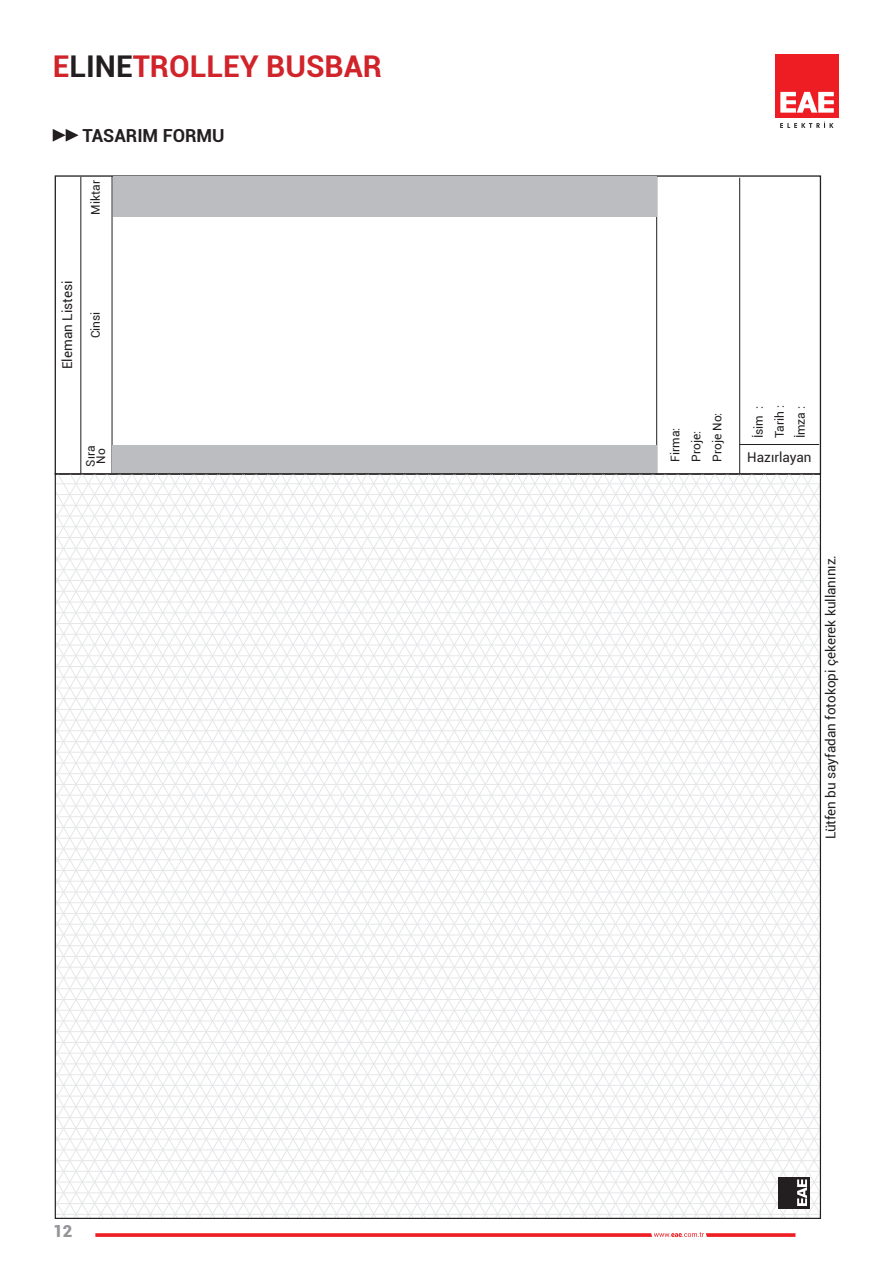
<style>
.page{position:relative;width:893px;height:1263px;background:#fff}
.page>*{position:absolute;margin:0;border:0;box-sizing:border-box;transform-origin:0 0}
.t1{font:700 30px "Roboto";color:#d1232a}
.t2{font:700 18px "Roboto";color:#231f20}
.t3{font:900 16.5px "Roboto";color:#939598}
.t4{font:13.5px "Roboto";color:#231f20}
.t5{font:12px/21px "Roboto";color:#231f20}
.s1{color:#231f20}
</style>
<div class="page">
<hr style="left:81px;top:177px;width:1px;height:297px;background:#231f20">
<hr style="left:112px;top:176px;width:1px;height:297px;background:#231f20">
<hr style="left:739px;top:178px;width:1px;height:297px;background:#231f20">
<hr style="left:739px;top:444px;width:80px;height:1px;background:#231f20">
<hr style="left:656px;top:176px;width:1px;height:297px;background:#231f20">
<div style="left:112px;top:445px;width:545px;height:27px;background:#bcbdc0"></div>
<div style="left:113px;top:176px;width:543px;height:40px;background:#bcbdc0"></div>
<svg style="left:516px;top:475px;width:153px;height:524px"></svg>
<svg style="left:529px;top:475px;width:140px;height:503px"></svg>
<svg style="left:541px;top:475px;width:278px;height:481px"></svg>
<svg style="left:554px;top:475px;width:265px;height:460px"></svg>
<svg style="left:566px;top:475px;width:253px;height:438px"></svg>
<svg style="left:578px;top:475px;width:241px;height:417px"></svg>
<svg style="left:591px;top:475px;width:228px;height:395px"></svg>
<svg style="left:603px;top:475px;width:216px;height:374px"></svg>
<svg style="left:616px;top:475px;width:203px;height:352px"></svg>
<svg style="left:628px;top:475px;width:191px;height:331px"></svg>
<svg style="left:640px;top:475px;width:179px;height:309px"></svg>
<svg style="left:653px;top:742px;width:166px;height:21px"></svg>
<svg style="left:646px;top:475px;width:173px;height:266px"></svg>
<hr style="left:55px;top:1214px;width:765px;height:1px;background:#e6e7e9">
<hr style="left:55px;top:1203px;width:765px;height:1px;background:#e6e7e9">
<hr style="left:55px;top:1192px;width:765px;height:1px;background:#e6e7e9">
<hr style="left:55px;top:1182px;width:765px;height:1px;background:#e6e7e9">
<hr style="left:55px;top:1171px;width:765px;height:1px;background:#e6e7e9">
<hr style="left:55px;top:1160px;width:765px;height:1px;background:#e6e7e9">
<hr style="left:55px;top:1149px;width:765px;height:1px;background:#e6e7e9">
<hr style="left:55px;top:1139px;width:765px;height:1px;background:#e6e7e9">
<hr style="left:55px;top:1128px;width:765px;height:1px;background:#e6e7e9">
<hr style="left:55px;top:1117px;width:765px;height:1px;background:#e6e7e9">
<hr style="left:55px;top:1106px;width:765px;height:1px;background:#e6e7e9">
<hr style="left:55px;top:1096px;width:765px;height:1px;background:#e6e7e9">
<hr style="left:55px;top:1085px;width:765px;height:1px;background:#e6e7e9">
<hr style="left:55px;top:1074px;width:765px;height:1px;background:#e6e7e9">
<hr style="left:55px;top:1063px;width:765px;height:1px;background:#e6e7e9">
<hr style="left:55px;top:1053px;width:765px;height:1px;background:#e6e7e9">
<hr style="left:55px;top:1042px;width:765px;height:1px;background:#e6e7e9">
<hr style="left:55px;top:1031px;width:765px;height:1px;background:#e6e7e9">
<hr style="left:55px;top:1021px;width:765px;height:1px;background:#e6e7e9">
<hr style="left:55px;top:1010px;width:765px;height:1px;background:#e6e7e9">
<hr style="left:55px;top:999px;width:765px;height:1px;background:#e6e7e9">
<hr style="left:55px;top:988px;width:765px;height:1px;background:#e6e7e9">
<hr style="left:55px;top:978px;width:765px;height:1px;background:#e6e7e9">
<hr style="left:55px;top:967px;width:765px;height:1px;background:#e6e7e9">
<hr style="left:55px;top:956px;width:765px;height:1px;background:#e6e7e9">
<hr style="left:55px;top:945px;width:765px;height:1px;background:#e6e7e9">
<hr style="left:55px;top:935px;width:765px;height:1px;background:#e6e7e9">
<hr style="left:55px;top:924px;width:765px;height:1px;background:#e6e7e9">
<hr style="left:55px;top:913px;width:765px;height:1px;background:#e6e7e9">
<hr style="left:55px;top:902px;width:765px;height:1px;background:#e6e7e9">
<hr style="left:55px;top:892px;width:765px;height:1px;background:#e6e7e9">
<hr style="left:55px;top:881px;width:765px;height:1px;background:#e6e7e9">
<hr style="left:55px;top:870px;width:765px;height:1px;background:#e6e7e9">
<hr style="left:55px;top:859px;width:765px;height:1px;background:#e6e7e9">
<hr style="left:55px;top:849px;width:765px;height:1px;background:#e6e7e9">
<hr style="left:55px;top:838px;width:765px;height:1px;background:#e6e7e9">
<hr style="left:55px;top:827px;width:765px;height:1px;background:#e6e7e9">
<hr style="left:55px;top:816px;width:765px;height:1px;background:#e6e7e9">
<hr style="left:55px;top:806px;width:765px;height:1px;background:#e6e7e9">
<hr style="left:55px;top:795px;width:765px;height:1px;background:#e6e7e9">
<hr style="left:55px;top:784px;width:765px;height:1px;background:#e6e7e9">
<hr style="left:55px;top:773px;width:765px;height:1px;background:#e6e7e9">
<hr style="left:55px;top:763px;width:765px;height:1px;background:#e6e7e9">
<hr style="left:55px;top:752px;width:765px;height:1px;background:#e6e7e9">
<hr style="left:55px;top:741px;width:765px;height:1px;background:#e6e7e9">
<hr style="left:55px;top:730px;width:765px;height:1px;background:#e6e7e9">
<hr style="left:55px;top:720px;width:765px;height:1px;background:#e6e7e9">
<hr style="left:55px;top:709px;width:765px;height:1px;background:#e6e7e9">
<hr style="left:55px;top:698px;width:765px;height:1px;background:#e6e7e9">
<hr style="left:55px;top:688px;width:765px;height:1px;background:#e6e7e9">
<hr style="left:55px;top:677px;width:765px;height:1px;background:#e6e7e9">
<hr style="left:55px;top:666px;width:765px;height:1px;background:#e6e7e9">
<hr style="left:55px;top:655px;width:765px;height:1px;background:#e6e7e9">
<hr style="left:55px;top:645px;width:765px;height:1px;background:#e6e7e9">
<hr style="left:55px;top:634px;width:765px;height:1px;background:#e6e7e9">
<hr style="left:55px;top:623px;width:765px;height:1px;background:#e6e7e9">
<hr style="left:55px;top:612px;width:765px;height:1px;background:#e6e7e9">
<hr style="left:55px;top:602px;width:765px;height:1px;background:#e6e7e9">
<hr style="left:55px;top:591px;width:765px;height:1px;background:#e6e7e9">
<hr style="left:55px;top:580px;width:765px;height:1px;background:#e6e7e9">
<hr style="left:55px;top:569px;width:765px;height:1px;background:#e6e7e9">
<hr style="left:55px;top:559px;width:765px;height:1px;background:#e6e7e9">
<hr style="left:55px;top:548px;width:765px;height:1px;background:#e6e7e9">
<hr style="left:55px;top:537px;width:765px;height:1px;background:#e6e7e9">
<hr style="left:55px;top:526px;width:765px;height:1px;background:#e6e7e9">
<hr style="left:55px;top:516px;width:765px;height:1px;background:#e6e7e9">
<hr style="left:55px;top:505px;width:765px;height:1px;background:#e6e7e9">
<hr style="left:55px;top:494px;width:765px;height:1px;background:#e6e7e9">
<hr style="left:55px;top:483px;width:765px;height:1px;background:#e6e7e9">
<svg style="left:488px;top:475px;width:28px;height:742px"></svg>
<svg style="left:57px;top:475px;width:431px;height:742px"></svg>
<svg style="left:669px;top:956px;width:152px;height:263px"></svg>
<svg style="left:95px;top:1232px;width:700px;height:5px"></svg>
<svg style="left:53px;top:129px;width:26px;height:13px"></svg>
<div style="left:775px;top:54px;width:64px;height:64px;background:#ee1d23"></div>
<svg style="left:780px;top:92px;width:54px;height:21px"></svg>
<svg style="left:780px;top:122px;width:53px;height:6px"></svg>
<h1 class="t1" style="left:53px;top:45px;width:331px">E<span class="s1">LINE</span>TROLLEY BUSBAR</h1>
<h2 class="t2" style="left:82px;top:123px;width:144px">TASARIM FORMU</h2>
<p class="t5" style="left:85px;top:215px;width:36px;rotate:-90deg">Miktar</p>
<p class="t4" style="left:58px;top:369px;width:90px;rotate:-90deg">Eleman Listesi</p>
<p class="t5" style="left:85px;top:338px;width:28px;rotate:-90deg">Cinsi</p>
<p class="t5" style="left:85px;top:467px;width:23px;line-height:10.5px;rotate:-90deg">Sıra<br>No</p>
<p class="t3" style="left:53px;top:1219px;width:21px">12</p>
<p class="t5" style="left:664px;top:462px;width:51px;rotate:-90deg">Firma:<br>Proje:<br>Proje No:</p>
<p class="t5" style="left:748px;top:438px;width:35px;text-align:justify;rotate:-90deg">İsim :<br>Tarih :<br>İmza :</p>
<p class="t4" style="left:747px;top:448px;width:66px">Hazırlayan</p>
<p class="t4" style="left:821px;top:839px;width:286px;rotate:-90deg">Lütfen bu sayfadan fotokopi çekerek kullanınız.</p>
</div>
